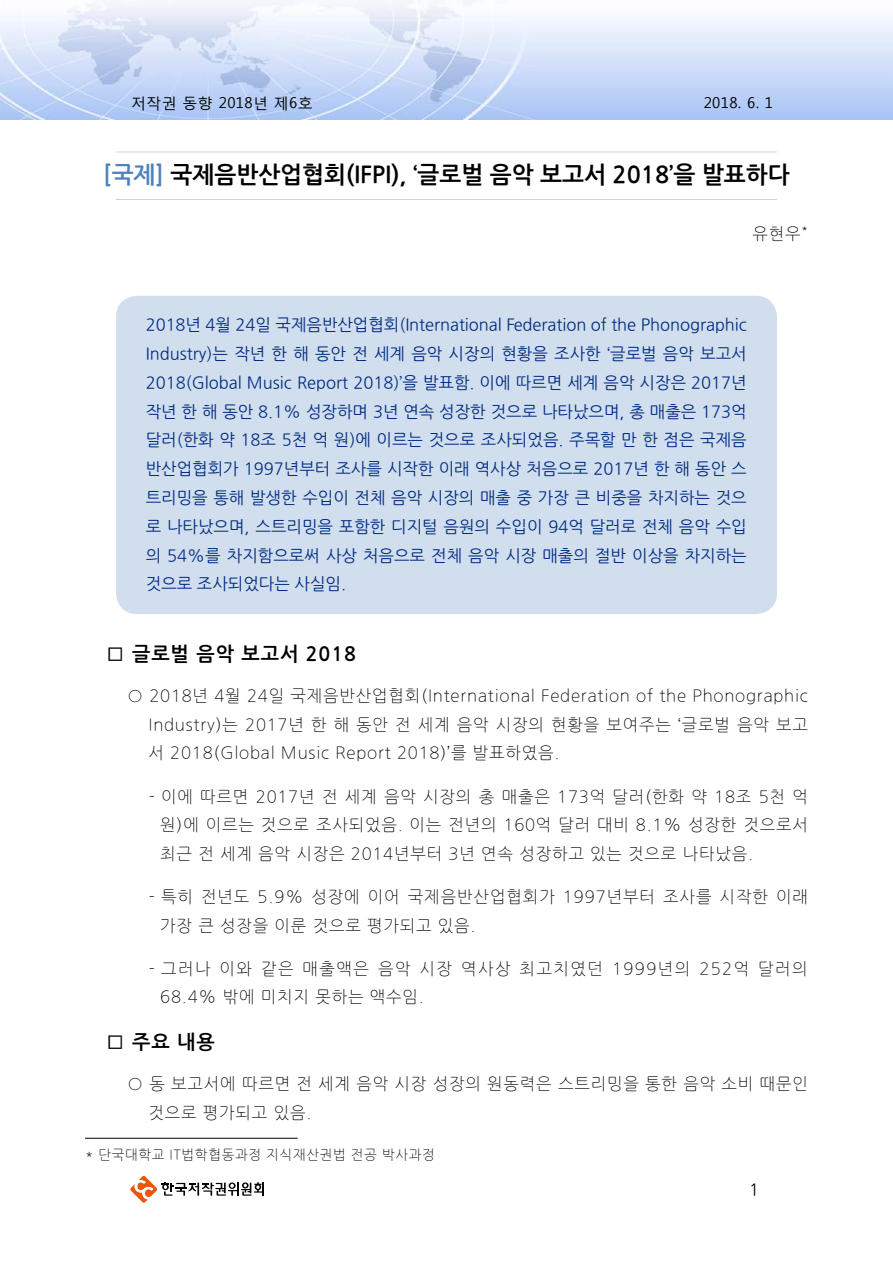
<style>
.page{position:relative;width:893px;height:1263px;background:#fff}
.page>*{position:absolute;margin:0;border:0;box-sizing:border-box;transform-origin:0 0}
.t1{font:23.4px "Nanum Gothic OTF Bold";color:#000}
.t2{font:19.5px "Nanum Gothic OTF Bold";letter-spacing:.05em;color:#000}
.t3{font:16.5px/28.8px "Nanum Gothic OTF";color:#002b82;text-align:justify}
.t4{font:16.5px/28.5px "Nanum Gothic OTF Light";letter-spacing:.05em;color:#000;text-align:justify}
.t5{font:16.5px/28.5px "Nanum Gothic OTF Light";letter-spacing:.09em;color:#000}
.t6{font:16.5px "Nanum Gothic OTF";color:#000}
.t7{font:15px "Malgun Gothic";letter-spacing:.02em;color:#000}
.t8{font:13.5px "Nanum Gothic OTF Light";letter-spacing:.05em;color:#000}
.t9{font:10.5px "Nanum Gothic OTF";color:#000}
.s1{color:#4f82bd}
</style>
<div class="page">
<svg style="left:130px;top:1175px;width:134px;height:28px"></svg>
<img style="left:0;top:0;width:893px;height:119px">
<hr style="left:116px;top:152px;width:661px;height:1px;background:#d3d3d4">
<hr style="left:116px;top:199px;width:661px;height:1px;background:#d3d3d4">
<div style="left:116px;top:296px;width:661px;height:318px;background:#d1deed;border-radius:21px"></div>
<hr style="left:85px;top:1138px;width:213px;height:1px;background:#000">
<p class="t7" style="left:131px;top:94px;width:183px">저작권 동향 2018년 제6호</p>
<p class="t7" style="left:704px;top:94px;width:71px">2018. 6. 1</p>
<h1 class="t1" style="left:103px;top:162px;width:688px"><span class="s1">[국제]</span> 국제음반산업협회(IFPI), ‘글로벌 음악 보고서 2018’을 발표하다</h1>
<p class="t4" style="left:753px;top:220px;width:50px">유현우</p>
<p class="t9" style="left:802px;top:222px;width:8px">*</p>
<p class="t3" style="left:146px;top:310px;width:603px">2018년 4월 24일 국제음반산업협회(International Federation of the Phonographic Industry)는 작년 한 해 동안 전 세계 음악 시장의 현황을 조사한 ‘글로벌 음악 보고서 2018(Global Music Report 2018)’을 발표함. 이에 따르면 세계 음악 시장은 2017년 작년 한 해 동안 8.1% 성장하며 3년 연속 성장한 것으로 나타났으며, 총 매출은 173억 달러(한화 약 18조 5천 억 원)에 이르는 것으로 조사되었음. 주목할 만 한 점은 국제음 반산업협회가 1997년부터 조사를 시작한 이래 역사상 처음으로 2017년 한 해 동안 스 트리밍을 통해 발생한 수입이 전체 음악 시장의 매출 중 가장 큰 비중을 차지하는 것으 로 나타났으며, 스트리밍을 포함한 디지털 음원의 수입이 94억 달러로 전체 음악 수입 의 54%를 차지함으로써 사상 처음으로 전체 음악 시장 매출의 절반 이상을 차지하는 것으로 조사되었다는 사실임.</p>
<p class="t2" style="left:106px;top:644px;width:251px">□ 글로벌 음악 보고서 2018</p>
<p class="t4" style="left:149px;top:682px;width:661px;text-indent:-21px">○ 2018년 4월 24일 국제음반산업협회(International Federation of the Phonographic Industry)는 2017년 한 해 동안 전 세계 음악 시장의 현황을 보여주는 ‘글로벌 음악 보고 서 2018(Global Music Report 2018)’를 발표하였음.</p>
<p class="t4" style="left:160px;top:782px;width:649px;text-indent:-11px">- 이에 따르면 2017년 전 세계 음악 시장의 총 매출은 173억 달러(한화 약 18조 5천 억 원)에 이르는 것으로 조사되었음. 이는 전년의 160억 달러 대비 8.1% 성장한 것으로서 최근 전 세계 음악 시장은 2014년부터 3년 연속 성장하고 있는 것으로 나타났음.</p>
<p class="t4" style="left:160px;top:883px;width:649px;text-indent:-11px">- 특히 전년도 5.9% 성장에 이어 국제음반산업협회가 1997년부터 조사를 시작한 이래 가장 큰 성장을 이룬 것으로 평가되고 있음.</p>
<p class="t5" style="left:160px;top:955px;width:649px;text-indent:-11px">- 그러나 이와 같은 매출액은 음악 시장 역사상 최고치였던 1999년의 252억 달러의<br>68.4% 밖에 미치지 못하는 액수임.</p>
<p class="t2" style="left:106px;top:1032px;width:110px">□ 주요 내용</p>
<p class="t4" style="left:149px;top:1070px;width:661px;text-indent:-21px">○ 동 보고서에 따르면 전 세계 음악 시장 성장의 원동력은 스트리밍을 통한 음악 소비 때문인 것으로 평가되고 있음.</p>
<p class="t8" style="left:85px;top:1148px;width:351px">* 단국대학교 IT법학협동과정 지식재산권법 전공 박사과정</p>
<p class="t6" style="left:749px;top:1180px;width:11px">1</p>
</div>
